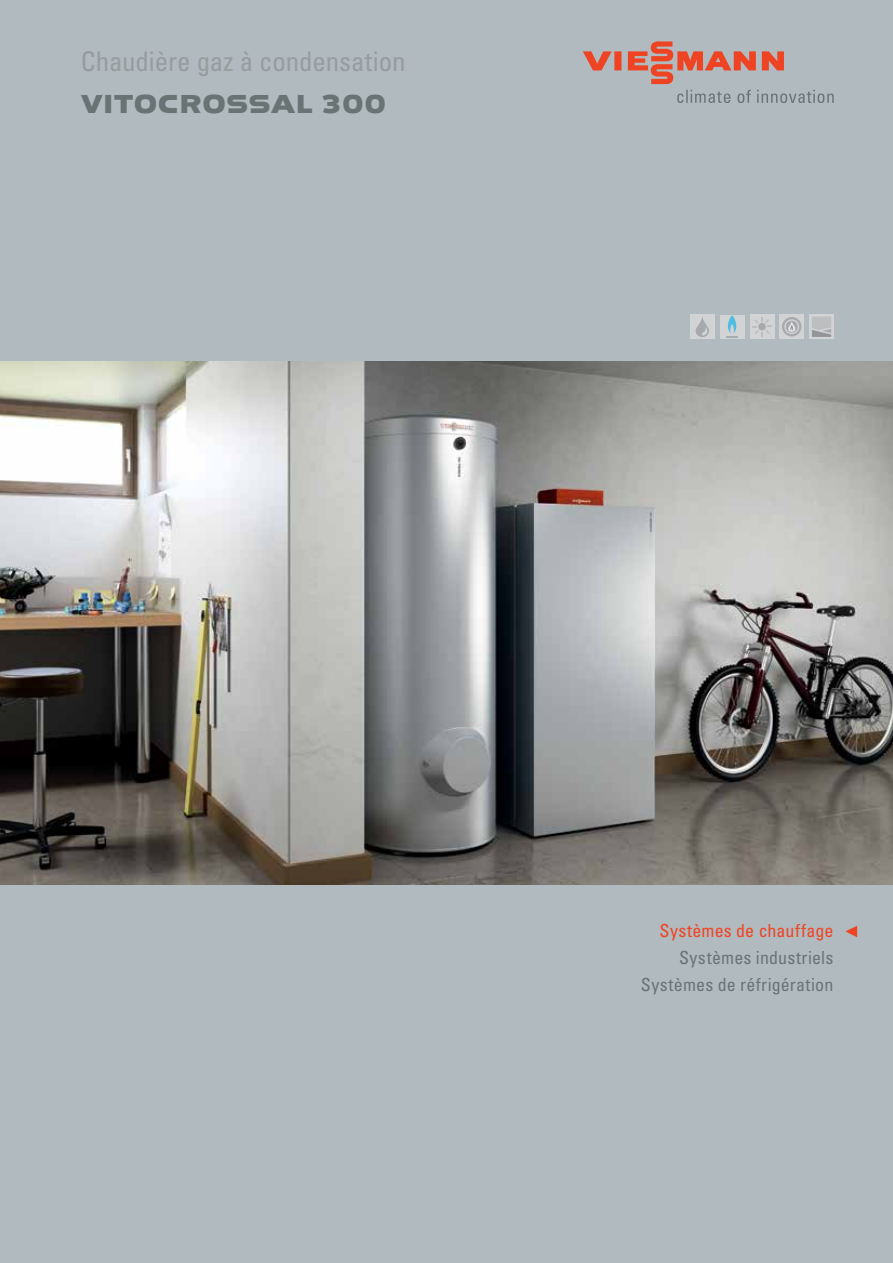
<style>
.page{position:relative;width:893px;height:1263px;background:#b1babf}
.page>*{position:absolute;margin:0;border:0;box-sizing:border-box;transform-origin:0 0}
.t1{font:condensed 27px "Univers LT Std";letter-spacing:-.005em;color:#979d9e}
.t2{font:27px "VIESSMANN Normal";color:#6a7374}
.t3{font:condensed 18px/27px "Univers LT Std";letter-spacing:.01em;color:#6a7374;text-align:right}
.t4{font:condensed 18px "Univers LT Std";letter-spacing:.01em;color:#ef4423}
</style>
<div class="page">
<svg style="left:677px;top:90px;width:157px;height:13px"></svg>
<svg style="left:583px;top:41px;width:201px;height:43px"></svg>
<div style="left:750px;top:315px;width:24px;height:24px;background:#d1d3d4"></div>
<svg style="left:752px;top:317px;width:20px;height:19px"></svg>
<div style="left:810px;top:315px;width:24px;height:24px;background:#d1d3d4"></div>
<svg style="left:812px;top:317px;width:19px;height:20px"></svg>
<div style="left:780px;top:315px;width:24px;height:24px;background:#d1d3d4"></div>
<div style="left:782px;top:317px;width:19px;height:19px;background:#a7a9ac;border-radius:50%"></div>
<svg style="left:784px;top:319px;width:15px;height:15px"></svg>
<div style="left:720px;top:315px;width:24px;height:23px;background:#d1d3d4"></div>
<svg style="left:726px;top:315px;width:12px;height:22px"></svg>
<div style="left:690px;top:315px;width:24px;height:24px;background:#d1d3d4"></div>
<svg style="left:696px;top:317px;width:13px;height:20px"></svg>
<img style="left:0;top:361px;width:893px;height:523px">
<svg style="left:845px;top:926px;width:12px;height:11px"></svg>
<h1 class="t1" style="left:81px;top:44px;width:326px">Chaudière gaz à condensation</h1>
<h1 class="t2" style="left:81px;top:86px;width:307px">VITOCROSSAL 300</h1>
<p class="t4" style="left:659px;top:920px;width:176px">Systèmes de chauffage</p>
<p class="t3" style="left:641px;top:944px;width:194px">Systèmes industriels<br>Systèmes de réfrigération</p>
</div>
